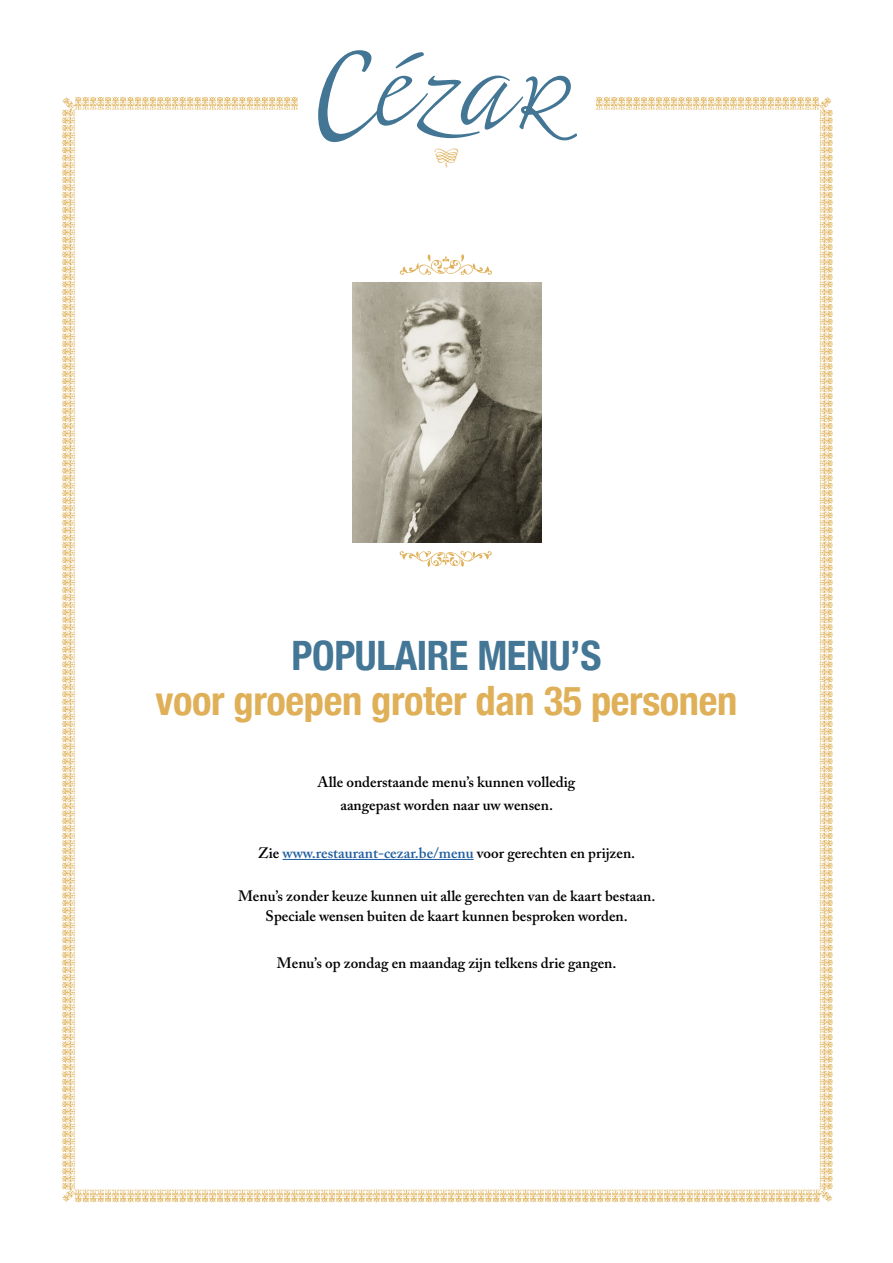
<style>
.page{position:relative;width:893px;height:1263px;background:#fff}
.page>*{position:absolute;margin:0;border:0;box-sizing:border-box;transform-origin:0 0}
.t1{font:189px "Lush Script";color:#437595}
.Kopje{font:700 condensed 40.5px/45px "Helvetica Neue";letter-spacing:-.01em;color:#dfb058;text-align:center}
.t2{font:600 15px/19.5px "Adobe Caslon Pro";color:#000;text-align:center}
.t3{font:600 15px "Adobe Caslon Pro";color:#215e9e}
.s1{font-size:283.5px}
.s2{color:#447696}
.s3{color:#000}
</style>
<div class="page">
<img style="left:62px;top:97px;width:771px;height:1106px">
<div style="left:298px;top:0;width:298px;height:222px;background:#fff"></div>
<svg style="left:519px;top:75px;width:58px;height:66px"></svg>
<svg style="left:400px;top:254px;width:92px;height:21px"></svg>
<svg style="left:400px;top:551px;width:92px;height:16px"></svg>
<img style="left:352px;top:282px;width:190px;height:261px">
<hr style="left:283px;top:859px;width:191px;height:1px;background:#215e9e">
<h1 class="t1" style="left:327px;top:-52px;width:194px"><span class="s1">c</span>éza</h1>
<p class="Kopje" style="left:156px;top:631px;width:583px"><span class="s2">POPULAIRE MENU’S<br></span>voor groepen groter dan 35 personen</p>
<p class="t2" style="left:318px;top:772px;width:259px">Alle onderstaande menu’s kunnen volledig</p>
<p class="t2" style="left:340px;top:795px;width:214px">aangepast worden naar uw wensen.</p>
<p class="t3" style="left:258px;top:844px;width:379px"><span class="s3">Zie</span> www.restaurant-cezar.be/menu <span class="s3">voor gerechten en prijzen.</span></p>
<p class="t2" style="left:238px;top:886px;width:419px">Menu’s zonder keuze kunnen uit alle gerechten van de kaart bestaan.<br>Speciale wensen buiten de kaart kunnen besproken worden.</p>
<p class="t2" style="left:277px;top:953px;width:341px">Menu’s op zondag en maandag zijn telkens drie gangen.</p>
</div>
